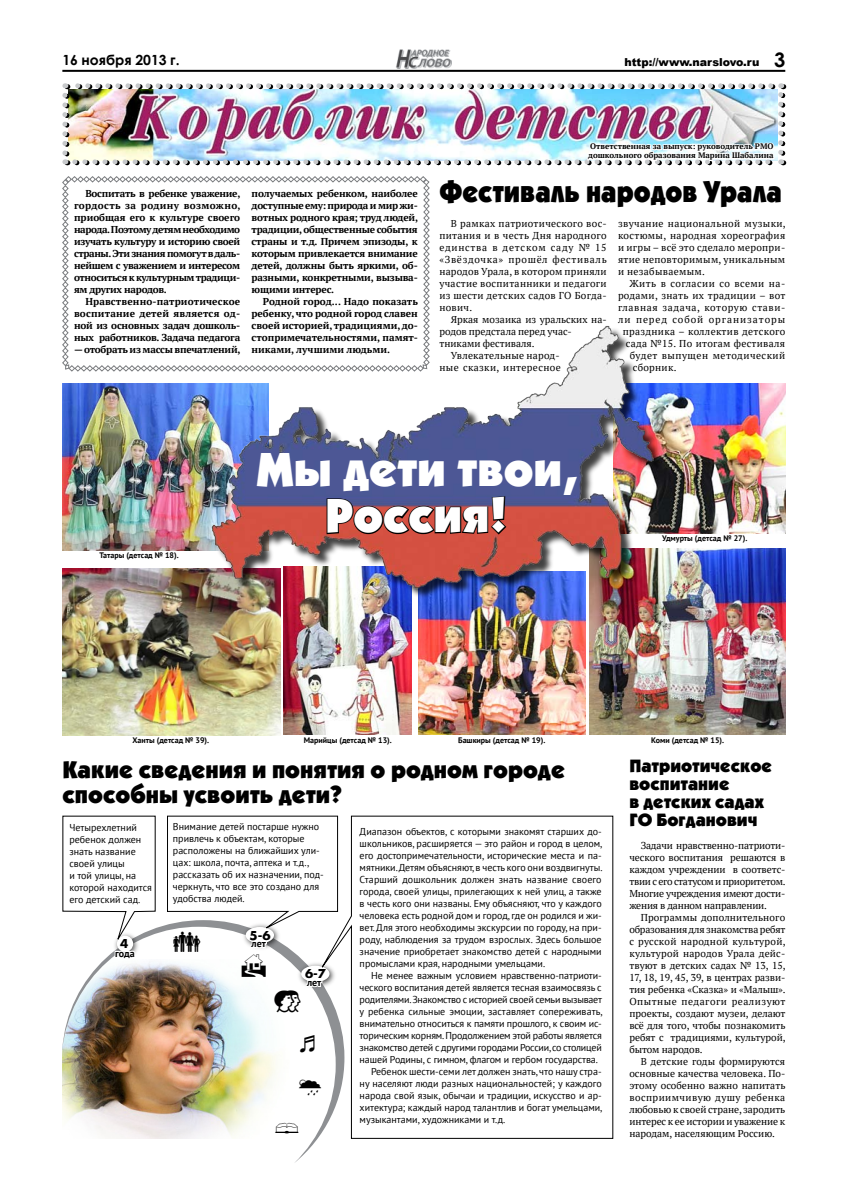
<style>
.page{position:relative;width:842px;height:1191px;background:#fff}
.page>*{position:absolute;margin:0;border:0;box-sizing:border-box;transform-origin:0 0}
.t1{font:900 48px/46px "Kabel CTT";color:#fff;text-align:center}
.t2{font:900 30px "Kabel CTT";color:#000;scale:.91 1}
.t3{font:27px "Webdings";color:#000}
.t4{font:900 24px/25px "Kabel CTT";color:#000}
.t5{font:900 18px/18px "Kabel CTT";color:#000}
.t6{font:700 14px "Century Gothic Cyr";color:#000}
.t7{font:700 12px "AG Fatum";color:#000}
.t8{font:900 11px "Arial";color:#000}
.t9{font:10px/12px "PT Sans";color:#000}
.t10{font:10px/12px "PT Serif";letter-spacing:.03em;color:#000;text-align:justify}
.t11{font:700 10px/12px "PT Serif";letter-spacing:-.02em;color:#000;text-align:justify}
.t12{font:10px "PT Sans";letter-spacing:-.02em;color:#000}
.t13{font:10px "PT Serif";color:#000}
.t14{font:10px "PT Serif";letter-spacing:.06em;color:#000}
.t15{font:10px "PT Serif";letter-spacing:.09em;color:#000}
.t16{font:700 10px "PT Sans";color:#000}
.t17{font:700 8px "PT Sans";color:#000}
.t18{font:700 8px/9px "PT Serif";color:#000}
.s1{font-family:"Century Gothic";font-weight:700;font-size:20px}
</style>
<div class="page">
<hr style="left:62px;top:70px;width:723px;height:2px;background:#000">
<img style="left:396px;top:49px;width:56px;height:19px">
<img style="left:283px;top:600px;width:129px;height:134px">
<img style="left:62px;top:83px;width:723px;height:83px">
<img style="left:665px;top:383px;width:120px;height:151px">
<img style="left:62px;top:568px;width:219px;height:167px">
<img style="left:418px;top:600px;width:167px;height:134px">
<img style="left:589px;top:548px;width:196px;height:187px">
<img style="left:62px;top:384px;width:149px;height:166px">
<svg style="left:62px;top:176px;width:368px;height:196px"></svg>
<div style="left:213px;top:326px;width:452px;height:274px;background:#000;opacity:.75"></div>
<img style="left:211px;top:323px;width:442px;height:269px">
<svg style="left:326px;top:495px;width:182px;height:41px;background:#834048"></svg>
<img style="left:62px;top:924px;width:256px;height:239px">
<img style="left:62px;top:815px;width:94px;height:244px">
<svg style="left:317px;top:815px;width:296px;height:323px"></svg>
<svg style="left:300px;top:1035px;width:15px;height:17px"></svg>
<svg style="left:167px;top:815px;width:171px;height:197px"></svg>
<svg style="left:299px;top:1078px;width:22px;height:17px"></svg>
<h3 class="t6" style="left:62px;top:51px;width:119px">16 ноября 2013 г.</h3>
<p class="t8" style="left:624px;top:54px;width:162px">http://www.narslovo.ru <span class="s1">3</span></p>
<p class="t11" style="left:74px;top:187px;width:168px;text-indent:11px">Воспитать в ребенке уважение, гордость за родину возможно, приобщая его к культуре своего народа. Поэтому детям необходимо изучать культуру и историю своей страны. Эти знания помогут в даль&shy;нейшем с уважением и интересом относиться к культурным традици&shy;ям других народов.</p>
<p class="t11" style="left:74px;top:295px;width:168px;text-indent:11px">Нравственно-патриотическое воспитание детей является од&shy;ной из основных задач дошколь&shy;ных работников. Задача педагога</p>
<p class="t11" style="left:74px;top:343px;width:168px">— отобрать из массы впечатлений,</p>
<p class="t11" style="left:252px;top:187px;width:168px">получаемых ребенком, наиболее доступные ему: природа и мир жи&shy;вотных родного края; труд людей, традиции, общественные события страны и т.д. Причем эпизоды, к которым привлекается внимание детей, должны быть яркими, об&shy;разными, конкретными, вызыва&shy;ющими интерес.</p>
<p class="t11" style="left:252px;top:295px;width:168px;text-indent:11px">Родной город... Надо показать ребенку, что родной город славен своей историей, традициями, до&shy;стопримечательностями, памят&shy;никами, лучшими людьми.</p>
<p class="t18" style="left:588px;top:142px;width:187px">Ответственная за выпуск: руководитель РМО дошкольного образования Марина Шабалина</p>
<h2 class="t2" style="left:439px;top:174px;width:378px">Фестиваль народов Урала</h2>
<p class="t10" style="left:439px;top:218px;width:169px;text-indent:11px">В рамках патриотического вос&shy;питания и в честь Дня народного единства в детском саду № 15 «Звёздочка» прошёл фестиваль народов Урала, в котором приняли участие воспитанники и педагоги из шести детских садов ГО Богда&shy;нович.</p>
<p class="t13" style="left:451px;top:313px;width:157px">Яркая мозаика из уральских на-</p>
<p class="t13" style="left:439px;top:325px;width:134px">родов предстала перед учас-</p>
<p class="t13" style="left:439px;top:337px;width:97px">тниками фестиваля.</p>
<p class="t10" style="left:451px;top:350px;width:110px">Увлекательные народ-</p>
<p class="t10" style="left:439px;top:362px;width:123px">ные сказки, интересное</p>
<p class="t10" style="left:618px;top:218px;width:169px">звучание национальной музыки, костюмы, народная хореография и игры – всё это сделало меропри&shy;ятие неповторимым, уникальным и незабываемым.</p>
<p class="t10" style="left:629px;top:278px;width:157px">Жить в согласии со всеми на-</p>
<p class="t10" style="left:618px;top:290px;width:169px">родами, знать их традиции – вот</p>
<p class="t14" style="left:618px;top:301px;width:169px">главная задача, которую стави-</p>
<p class="t15" style="left:618px;top:313px;width:169px">ли перед собой организаторы</p>
<p class="t10" style="left:623px;top:326px;width:164px">праздника – коллектив детского</p>
<p class="t10" style="left:626px;top:338px;width:161px">сада №15. По итогам фестиваля</p>
<p class="t10" style="left:630px;top:350px;width:157px">будет выпущен методический</p>
<p class="t10" style="left:633px;top:362px;width:45px">сборник.</p>
<p class="t17" style="left:100px;top:549px;width:81px">Татары (детсад № 18).</p>
<h1 class="t1" style="left:257px;top:445px;width:321px">Мы дети твои,<br>Россия!</h1>
<p class="t17" style="left:662px;top:533px;width:87px">Удмурты (детсад № 27).</p>
<p class="t17" style="left:132px;top:735px;width:78px">Ханты (детсад № 39).</p>
<p class="t17" style="left:304px;top:735px;width:89px">Марийцы (детсад № 13).</p>
<p class="t17" style="left:458px;top:735px;width:89px">Башкиры (детсад № 19).</p>
<p class="t17" style="left:651px;top:735px;width:75px">Коми (детсад № 15).</p>
<h3 class="t4" style="left:62px;top:757px;width:504px">Какие сведения и понятия о родном городе способны усвоить дети?</h3>
<p class="t9" style="left:69px;top:821px;width:84px">Четырехлетний ребенок должен знать название своей улицы<br>и той улицы, на которой находится его детский сад.</p>
<p class="t7" style="left:120px;top:935px;width:10px">4</p>
<p class="t16" style="left:115px;top:946px;width:21px">года</p>
<p class="t9" style="left:173px;top:820px;width:152px">Внимание детей постарше нужно привлечь к объектам, которые расположены на ближайших ули&shy;цах: школа, почта, аптека и т.д., рассказать об их назначении, под&shy;черкнуть, что все это создано для удобства людей.</p>
<p class="t7" style="left:250px;top:927px;width:23px">5-6</p>
<p class="t16" style="left:252px;top:937px;width:16px">лет</p>
<p class="t7" style="left:305px;top:965px;width:23px">6-7</p>
<p class="t16" style="left:307px;top:976px;width:16px">лет</p>
<h3 class="t3" style="left:274px;top:1111px;width:28px">▪</h3>
<p class="t9" style="left:360px;top:825px;width:244px;text-align:justify">Диапазон объектов, с которыми знакомят старших до&shy;школьников, расширяется — это район и город в целом, его достопримечательности, исторические места и па&shy;мятники. Детям объясняют, в честь кого они воздвигнуты.<br>Старший дошкольник должен знать название своего города, своей улицы, прилегающих к ней улиц, а также в честь кого они названы. Ему объясняют, что у каждого человека есть родной дом и город, где он родился и жи&shy;вет. Для этого необходимы экскурсии по городу, на при&shy;роду, наблюдения за трудом взрослых. Здесь большое значение приобретает знакомство детей с народными промыслами края, народными умельцами.</p>
<p class="t9" style="left:371px;top:969px;width:232px">Не менее важным условием нравственно-патриоти-</p>
<p class="t9" style="left:360px;top:981px;width:244px">ческого воспитания детей является тесная взаимосвязь с</p>
<p class="t12" style="left:360px;top:993px;width:244px">родителями. Знакомство с историей своей семьи вызывает</p>
<p class="t9" style="left:360px;top:1005px;width:244px">у ребенка сильные эмоции, заставляет сопереживать,</p>
<p class="t9" style="left:360px;top:1017px;width:244px">внимательно относиться к памяти прошлого, к своим ис-</p>
<p class="t9" style="left:360px;top:1029px;width:244px">торическим корням. Продолжением этой работы является</p>
<p class="t12" style="left:360px;top:1041px;width:244px">знакомство детей с другими городами России, со столицей</p>
<p class="t9" style="left:360px;top:1053px;width:240px">нашей Родины, с гимном, флагом и гербом государства.</p>
<p class="t9" style="left:371px;top:1065px;width:232px">Ребенок шести-семи лет должен знать, что нашу стра-</p>
<p class="t9" style="left:360px;top:1077px;width:244px">ну населяют люди разных национальностей; у каждого</p>
<p class="t9" style="left:360px;top:1089px;width:244px">народа свой язык, обычаи и традиции, искусство и ар-</p>
<p class="t9" style="left:360px;top:1101px;width:244px">хитектура; каждый народ талантлив и богат умельцами,</p>
<p class="t9" style="left:360px;top:1113px;width:147px">музыкантами, художниками и т.д.</p>
<h3 class="t5" style="left:629px;top:756px;width:144px">Патриотическое воспитание<br>в детских садах<br>ГО Богданович</h3>
<p class="t10" style="left:629px;top:839px;width:158px;text-indent:11px">Задачи нравственно-патриоти&shy;ческого воспитания решаются в каждом учреждении в соответс&shy;твии с его статусом и приоритетом.<br>Многие учреждения имеют дости&shy;жения в данном направлении.</p>
<p class="t10" style="left:629px;top:911px;width:158px;text-indent:11px">Программы дополнительного образования для знакомства ребят с русской народной культурой, культурой народов Урала дейс&shy;твуют в детских садах № 13, 15, 17, 18, 19, 45, 39, в центрах разви&shy;тия ребенка «Сказка» и «Малыш».<br>Опытные педагоги реализуют проекты, создают музеи, делают всё для того, чтобы познакомить ребят с традициями, культурой, бытом народов.</p>
<p class="t10" style="left:629px;top:1055px;width:158px;text-indent:11px">В детские годы формируются основные качества человека. По&shy;этому особенно важно напитать восприимчивую душу ребенка любовью к своей стране, зародить интерес к ее истории и уважение к народам, населяющим Россию.</p>
</div>
